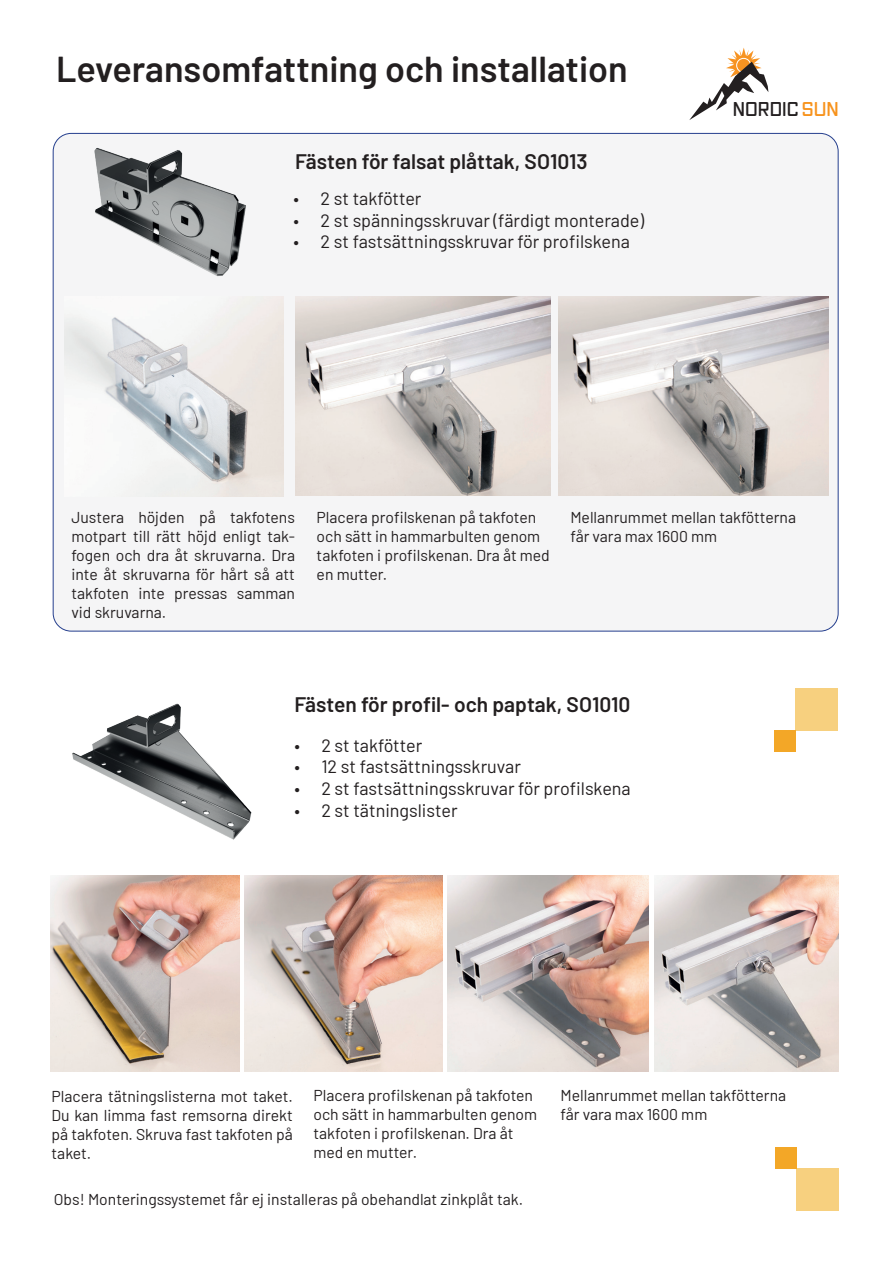
<style>
.page{position:relative;width:893px;height:1263px;background:#fff}
.page>*{position:absolute;margin:0;border:0;box-sizing:border-box;transform-origin:0 0}
.t1{font:600 36px "Barlow";color:#231f20}
.t2{font:600 21px "Barlow";color:#231f20}
.t3{font:600 19.35px "Vox Round";color:#231f20}
.t4{font:18px "Barlow";color:#231f20}
.t5{font:15.75px/18.9px "Barlow";color:#231f20}
.s1{color:#f7931d}
</style>
<div class="page">
<div style="left:53px;top:133px;width:785px;height:498px;background:#f5f5f6;border-radius:18px"></div>
<img style="left:65px;top:297px;width:219px;height:199px">
<img style="left:559px;top:297px;width:269px;height:199px">
<img style="left:295px;top:297px;width:255px;height:199px">
<img style="left:654px;top:875px;width:185px;height:197px">
<img style="left:448px;top:875px;width:201px;height:197px">
<img style="left:245px;top:875px;width:197px;height:197px">
<img style="left:51px;top:875px;width:188px;height:196px">
<img style="left:52px;top:140px;width:194px;height:143px">
<img style="left:72px;top:703px;width:180px;height:137px">
<div style="left:796px;top:1168px;width:43px;height:43px;background:#f7d07f"></div>
<div style="left:775px;top:1147px;width:21px;height:21px;background:#f3a727"></div>
<div style="left:795px;top:688px;width:43px;height:42px;background:#f7d07f"></div>
<div style="left:774px;top:731px;width:21px;height:21px;background:#f3a727"></div>
<svg style="left:689px;top:48px;width:79px;height:72px"></svg>
<h1 class="t1" style="left:56px;top:43px;width:573px">Leveransomfattning och installation</h1>
<h2 class="t2" style="left:295px;top:146px;width:294px">Fästen för falsat plåttak, SO1013</h2>
<p class="t4" style="left:294px;top:185px;width:129px">• 2 st takfötter</p>
<p class="t4" style="left:294px;top:207px;width:352px">• 2 st spänningsskruvar (färdigt monterade)</p>
<p class="t4" style="left:294px;top:229px;width:338px">• 2 st fastsättningsskruvar för profilskena</p>
<p class="t3" style="left:733px;top:96px;width:107px">NORDIC <span class="s1">SUN</span></p>
<p class="t5" style="left:71px;top:507px;width:225px;text-align:justify">Justera höjden på takfotens motpart till rätt höjd enligt tak&shy;fogen och dra åt skruvarna. Dra inte åt skruvarna för hårt så att takfoten inte pressas samman vid skruvarna.</p>
<p class="t5" style="left:317px;top:507px;width:235px">Placera profilskenan på takfoten och sätt in hammarbulten genom takfoten i profilskenan. Dra åt med en mutter.</p>
<p class="t5" style="left:570px;top:507px;width:227px">Mellanrummet mellan takfötterna får vara max 1600 mm</p>
<h2 class="t2" style="left:294px;top:689px;width:338px">Fästen för profil- och paptak, SO1010</h2>
<p class="t4" style="left:294px;top:732px;width:129px">• 2 st takfötter</p>
<p class="t4" style="left:294px;top:754px;width:228px">• 12 st fastsättningsskruvar</p>
<p class="t4" style="left:294px;top:775px;width:338px">• 2 st fastsättningsskruvar för profilskena</p>
<p class="t4" style="left:294px;top:797px;width:165px">• 2 st tätningslister</p>
<p class="t5" style="left:52px;top:1086px;width:243px;text-align:justify">Placera tätningslisterna mot taket.<br>Du kan limma fast remsorna direkt på takfoten. Skruva fast takfoten på taket.</p>
<p class="t5" style="left:313px;top:1085px;width:225px">Placera profilskenan på takfoten och sätt in hammarbulten genom takfoten i profilskenan. Dra åt med en mutter.</p>
<p class="t5" style="left:560px;top:1085px;width:227px">Mellanrummet mellan takfötterna får vara max 1600 mm</p>
<p class="t5" style="left:54px;top:1188px;width:471px">Obs! Monteringssystemet får ej installeras på obehandlat zinkplåt tak.</p>
</div>
